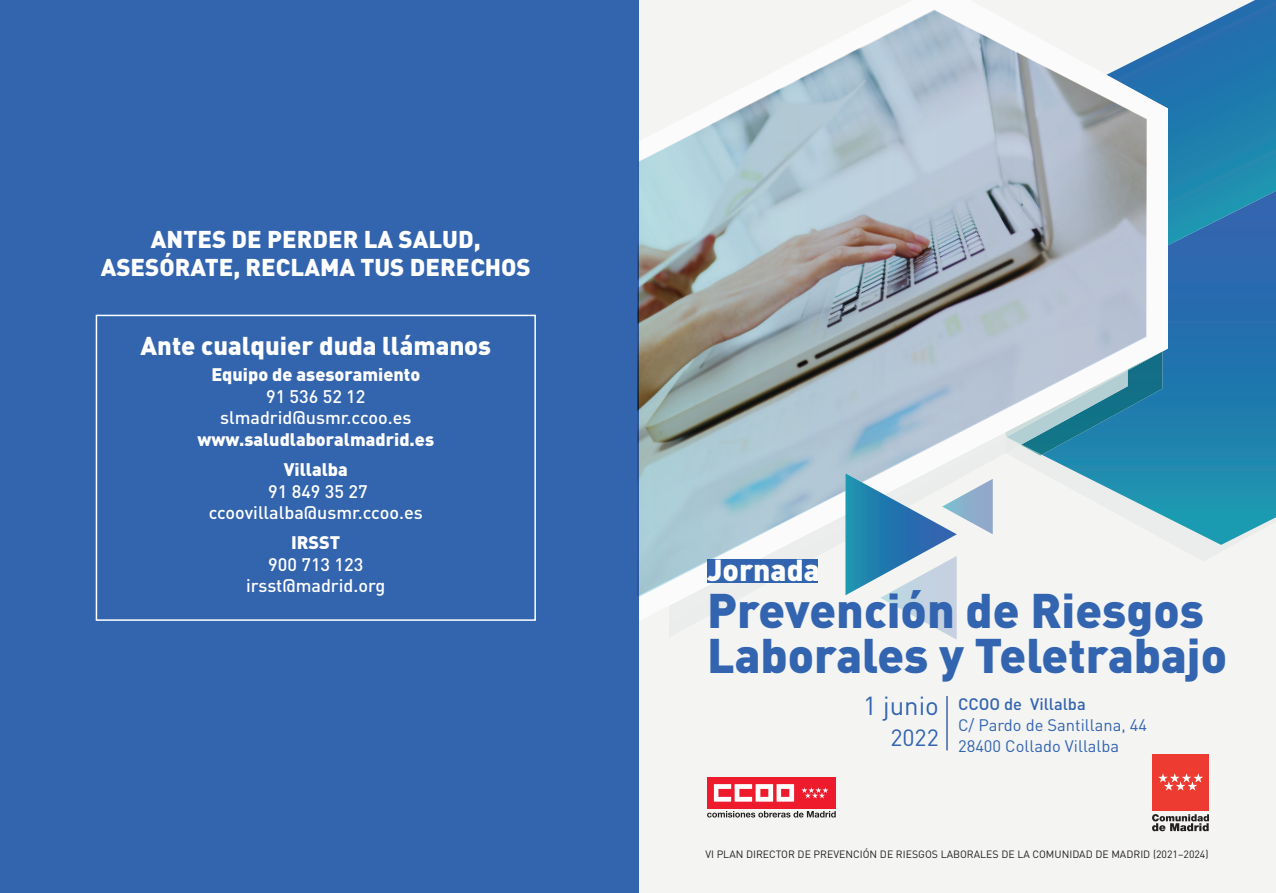
<style>
.page{position:relative;width:1276px;height:893px;background:#fff}
.page>*{position:absolute;margin:0;border:0;box-sizing:border-box;transform-origin:0 0}
.t1{font:900 48px/45px "DIN";color:#3264b0}
.t2{font:900 30px "DIN";color:#fff}
.t3{font:25.8px "DIN";color:#3264b0}
.t4{font:900 25.5px "DIN";color:#fff}
.t5{font:900 24px/28.8px "DIN";color:#fff;text-align:center}
.t6{font:23.25px "DIN";color:#3264b0}
.t7{font:500 18px/21.6px "DIN";color:#fff;text-align:center}
.t8{font:900 18px/30.2px "DIN";color:#fff;text-align:center}
.t9{font:16.5px/21px "DIN";color:#3264b0}
.t10{font:500 16.5px "DIN";color:#3264b0}
.t11{font:10.5px "DIN";color:#231f20}
</style>
<div class="page">
<div style="left:639px;top:0;width:637px;height:893px;background:#f4f4f3"></div>
<svg style="left:1167px;top:0;width:109px;height:191px;background:#3486b4"></svg>
<svg style="left:1167px;top:191px;width:109px;height:160px;background:#2a72af"></svg>
<svg style="left:1167px;top:351px;width:109px;height:194px;background:#2d8cb3"></svg>
<svg style="left:1146px;top:44px;width:21px;height:474px;fill:#fbfbfc"></svg>
<svg style="left:880px;top:596px;width:77px;height:44px"></svg>
<hr style="left:946px;top:696px;width:1px;height:54px;background:#3a65a9">
<svg style="left:707px;top:811px;width:128px;height:6px"></svg>
<div style="left:707px;top:777px;width:129px;height:31px;background:#ee1b2c"></div>
<svg style="left:714px;top:784px;width:80px;height:18px"></svg>
<svg style="left:801px;top:787px;width:27px;height:11px"></svg>
<div style="left:1152px;top:754px;width:56px;height:57px;background:#ee3b32"></div>
<svg style="left:1158px;top:773px;width:45px;height:18px"></svg>
<svg style="left:1152px;top:814px;width:57px;height:17px"></svg>
<div style="left:0;top:0;width:639px;height:893px;background:#3364ae"></div>
<div style="left:96px;top:315px;width:440px;height:306px;border:2px solid #fff"></div>
<img style="left:637px;top:10px;width:509px;height:586px">
<h3 class="t5" style="left:101px;top:223px;width:432px">ANTES DE PERDER LA SALUD,<br>ASESÓRATE, RECLAMA TUS DERECHOS</h3>
<h3 class="t4" style="left:141px;top:329px;width:352px">Ante cualquier duda llámanos</h3>
<p class="t8" style="left:211px;top:358px;width:210px">Equipo de asesoramiento</p>
<p class="t7" style="left:220px;top:385px;width:193px">91 536 52 12 slmadrid@usmr.ccoo.es</p>
<p class="t8" style="left:197px;top:423px;width:238px">www.saludlaboralmadrid.es<br>Villalba</p>
<p class="t7" style="left:209px;top:480px;width:215px">91 849 35 27 ccoovillalba@usmr.ccoo.es</p>
<p class="t8" style="left:291px;top:527px;width:51px">IRSST</p>
<p class="t7" style="left:246px;top:553px;width:141px">900 713 123 irsst@madrid.org</p>
<h2 class="t2" style="left:707px;top:550px;width:114px">Jornada</h2>
<h1 class="t1" style="left:707px;top:585px;width:522px">Prevención de Riesgos<br>Laborales y Teletrabajo</h1>
<h3 class="t3" style="left:863px;top:690px;width:77px">1 junio</h3>
<p class="t6" style="left:890px;top:723px;width:50px">2022</p>
<p class="t10" style="left:958px;top:693px;width:129px">CCOO de Villalba</p>
<p class="t9" style="left:958px;top:714px;width:190px">C/ Pardo de Santillana, 44<br>28400 Collado Villalba</p>
<p class="t11" style="left:705px;top:848px;width:505px">VI PLAN DIRECTOR DE PREVENCIÓN DE RIESGOS LABORALES DE LA COMUNIDAD DE MADRID (2021–2024)</p>
</div>
